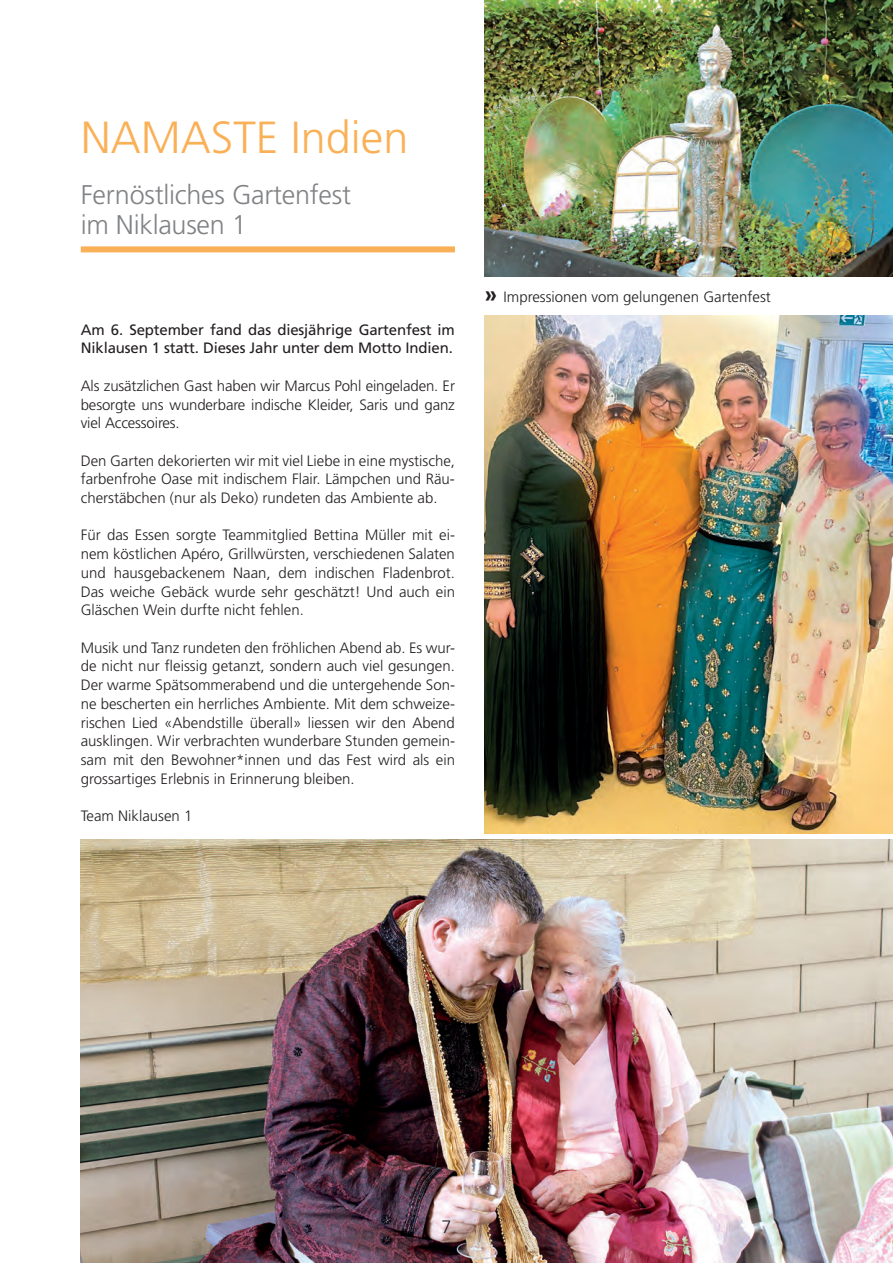
<style>
.page{position:relative;width:893px;height:1263px;background:#fff}
.page>*{position:absolute;margin:0;border:0;box-sizing:border-box;transform-origin:0 0}
.t1{font:300 45px "Frutiger LT Std";color:#fab056}
.t2{font:300 27px/30px "Frutiger LT Std";letter-spacing:-.01em;color:#808285}
.t3{font:300 18px "Frutiger LT Std";color:#231f20}
.t4{font:300 15px/18.8px "Frutiger LT Std";color:#231f20;text-align:justify}
.t5{font:15px/18.8px "Frutiger LT Std";letter-spacing:-.01em;color:#231f20}
.s1{font-weight:700;font-size:22.5px}
</style>
<div class="page">
<div style="left:81px;top:246px;width:374px;height:6px;background:#fab056"></div>
<img style="left:485px;top:0;width:408px;height:276px">
<img style="left:485px;top:316px;width:408px;height:517px">
<img style="left:81px;top:840px;width:812px;height:423px">
<h1 class="t1" style="left:81px;top:112px;width:329px">NAMASTE Indien</h1>
<h2 class="t2" style="left:81px;top:180px;width:272px">Fernöstliches Gartenfest im Niklausen 1</h2>
<p class="t5" style="left:81px;top:320px;width:376px">Am 6. September fand das diesjährige Gartenfest im<br>Niklausen 1 statt. Dieses Jahr unter dem Motto Indien.</p>
<p class="t4" style="left:81px;top:376px;width:376px">Als zusätzlichen Gast haben wir Marcus Pohl eingeladen. Er besorgte uns wunderbare indische Kleider, Saris und ganz viel Accessoires.</p>
<p class="t4" style="left:81px;top:451px;width:376px">Den Garten dekorierten wir mit viel Liebe in eine mystische, farbenfrohe Oase mit indischem Flair. Lämpchen und Räu&shy;cherstäbchen (nur als Deko) rundeten das Ambiente ab.</p>
<p class="t4" style="left:81px;top:526px;width:376px">Für das Essen sorgte Teammitglied Bettina Müller mit ei&shy;nem köstlichen Apéro, Grillwürsten, verschiedenen Salaten und hausgebackenem Naan, dem indischen Fladenbrot.<br>Das weiche Gebäck wurde sehr geschätzt! Und auch ein Gläschen Wein durfte nicht fehlen.</p>
<p class="t4" style="left:81px;top:638px;width:376px">Musik und Tanz rundeten den fröhlichen Abend ab. Es wur&shy;de nicht nur fleissig getanzt, sondern auch viel gesungen.<br>Der warme Spätsommerabend und die untergehende Son&shy;ne bescherten ein herrliches Ambiente. Mit dem schweize&shy;rischen Lied «Abendstille überall» liessen wir den Abend ausklingen. Wir verbrachten wunderbare Stunden gemein&shy;sam mit den Bewohner*innen und das Fest wird als ein grossartiges Erlebnis in Erinnerung bleiben.</p>
<p class="t4" style="left:81px;top:807px;width:113px">Team Niklausen 1</p>
<p class="t4" style="left:485px;top:287px;width:288px"><span class="s1">»</span> Impressionen vom gelungenen Gartenfest</p>
<p class="t3" style="left:441px;top:1217px;width:12px">7</p>
</div>
